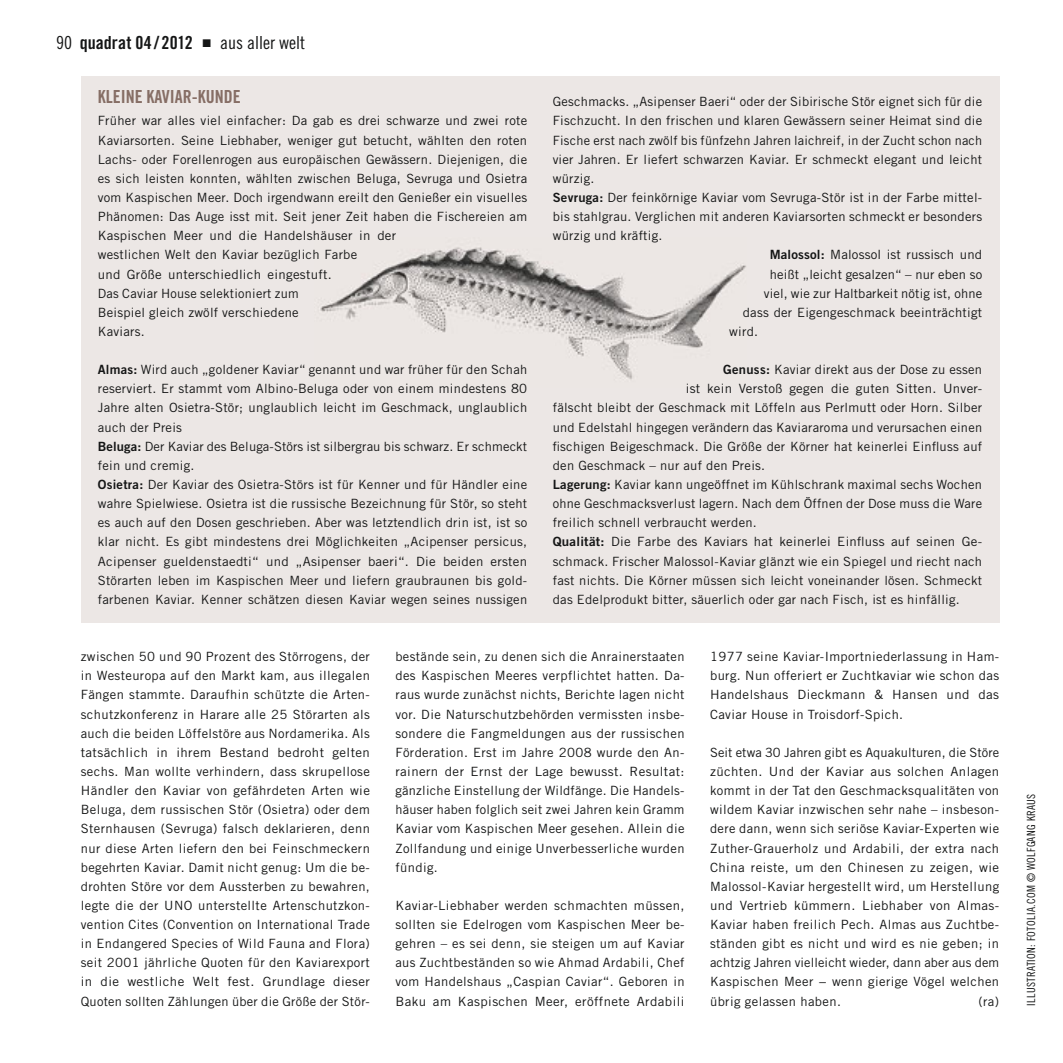
<style>
.page{position:relative;width:1063px;height:1063px;background:#fff}
.page>*{position:absolute;margin:0;border:0;box-sizing:border-box;transform-origin:0 0}
.t1{font:18px "Trade Gothic LT Std Bd Cn 20";color:#866e65}
.t2{font:18px "Trade Gothic LT Std Bd Cn 20";color:#151616}
.t3{font:18px "Trade Gothic LT Std Cn 18";color:#151616}
.t4{font:12.75px/19.2px "Trade Gothic LT Std";letter-spacing:.02em;color:#151616;text-align:justify}
.t5{font:12.75px/19.2px "Trade Gothic LT Std";letter-spacing:.02em;color:#151616;text-align:justify;scale:1.04 1}
.t6{font:11.25px "Trade Gothic LT Std Cn 18";letter-spacing:.03em;color:#151616}
.s1{font-family:"Trade Gothic LT Std Cn 18"}
.s2{font-family:"Trade Gothic LT Std Bd 2"}
</style>
<div class="page">
<div style="left:81px;top:77px;width:918px;height:546px;background:#ece7e5"></div>
<img style="left:320px;top:247px;width:426px;height:133px">
<h1 class="t2" style="left:56px;top:36px;width:138px"><span class="s1">90</span> quadrat 04 / 2012</h1>
<h1 class="t3" style="left:220px;top:36px;width:86px">aus aller welt</h1>
<h1 class="t1" style="left:98px;top:90px;width:144px">KLEINE KAVIAR-KUNDE</h1>
<p class="t4" style="left:98px;top:112px;width:431px;text-align:left">Früher war alles viel einfacher: Da gab es drei schwarze und zwei rote Kaviar sorten. Seine Liebhaber, weniger gut betucht, wählten den roten Lachs- oder Forellenrogen aus europäischen Gewässern. Diejenigen, die es sich leisten konnten, wählten zwischen Beluga, Sevruga und Osietra vom Kaspischen Meer. Doch irgendwann ereilt den Genießer ein visuelles Phänomen: Das Auge isst mit. Seit jener Zeit haben die Fischereien am Kaspischen Meer und die Handelshäuser in der<br>westlichen Welt den Kaviar bezüglich Farbe<br>und Größe unterschiedlich eingestuft.<br>Das Caviar House selektioniert zum<br>Beispiel gleich zwölf verschiedene<br>Kaviars.</p>
<p class="t4" style="left:98px;top:361px;width:431px;text-align:left"><span class="s2">Almas:</span> Wird auch „goldener Kaviar“ genannt und war früher für den Schah reserviert. Er stammt vom Albino-Beluga oder von einem mindestens 80<br>Jahre alten Osietra-Stör; unglaublich leicht im Geschmack, unglaublich auch der Preis<br><span class="s2">Beluga:</span> Der Kaviar des Beluga-Störs ist silbergrau bis schwarz. Er schmeckt fein und cremig.<br><span class="s2">Osietra:</span> Der Kaviar des Osietra-Störs ist für Kenner und für Händler eine wahre Spielwiese. Osietra ist die russische Bezeichnung für Stör, so steht es auch auf den Dosen geschrieben. Aber was letztendlich drin ist, ist so klar nicht. Es gibt mindestens drei Möglichkeiten „Acipenser persicus, Acipenser gueldenstaedti“ und „Asipenser baeri“. Die beiden ersten Störarten leben im Kaspischen Meer und liefern graubraunen bis gold&shy;farbenen Kaviar. Kenner schätzen diesen Kaviar wegen seines nussigen</p>
<p class="t4" style="left:553px;top:93px;width:431px">Geschmacks. „Asipenser Baeri“ oder der Sibirische Stör eignet sich für die</p>
<p class="t4" style="left:553px;top:112px;width:431px">Fischzucht. In den frischen und klaren Gewässern seiner Heimat sind die</p>
<p class="t4" style="left:553px;top:132px;width:431px">Fische erst nach zwölf bis fünfzehn Jahren laichreif, in der Zucht schon nach</p>
<p class="t4" style="left:553px;top:151px;width:431px">vier Jahren. Er liefert schwarzen Kaviar. Er schmeckt elegant und leicht</p>
<p class="t4" style="left:553px;top:170px;width:43px">würzig.</p>
<p class="t4" style="left:553px;top:189px;width:431px"><span class="s2">Sevruga:</span> Der feinkörnige Kaviar vom Sevruga-Stör ist in der Farbe mittel-</p>
<p class="t4" style="left:553px;top:208px;width:431px">bis stahlgrau. Verglichen mit anderen Kaviarsorten schmeckt er besonders</p>
<p class="t4" style="left:553px;top:227px;width:111px">würzig und kräftig.</p>
<p class="t5" style="left:770px;top:246px;width:206px"><span class="s2">Malossol:</span> Malossol ist russisch und</p>
<p class="t4" style="left:770px;top:265px;width:214px">heißt „leicht gesalzen“ – nur eben so</p>
<p class="t4" style="left:764px;top:285px;width:220px">viel, wie zur Haltbarkeit nötig ist, ohne</p>
<p class="t4" style="left:743px;top:304px;width:241px">dass der Eigengeschmack beeinträchtigt</p>
<p class="t4" style="left:729px;top:323px;width:30px">wird.</p>
<p class="t4" style="left:723px;top:361px;width:260px"><span class="s2">Genuss:</span> Kaviar direkt aus der Dose zu essen</p>
<p class="t5" style="left:686px;top:380px;width:287px">ist kein Verstoß gegen die guten Sitten. Unver-</p>
<p class="t4" style="left:553px;top:399px;width:431px">fälscht bleibt der Geschmack mit Löffeln aus Perlmutt oder Horn. Silber</p>
<p class="t4" style="left:553px;top:419px;width:431px">und Edelstahl hingegen verändern das Kaviararoma und verursachen einen</p>
<p class="t4" style="left:553px;top:438px;width:431px">fischigen Beigeschmack. Die Größe der Körner hat keinerlei Einfluss auf</p>
<p class="t4" style="left:553px;top:457px;width:214px">den Geschmack – nur auf den Preis.</p>
<p class="t4" style="left:553px;top:476px;width:431px"><span class="s2">Lagerung:</span> Kaviar kann ungeöffnet im Kühlschrank maximal sechs Wochen</p>
<p class="t4" style="left:553px;top:495px;width:431px">ohne Geschmacksverlust lagern. Nach dem Öffnen der Dose muss die Ware</p>
<p class="t4" style="left:553px;top:514px;width:206px">freilich schnell verbraucht werden.</p>
<p class="t5" style="left:553px;top:533px;width:414px"><span class="s2">Qualität:</span> Die Farbe des Kaviars hat keinerlei Einfluss auf seinen Ge-</p>
<p class="t4" style="left:553px;top:552px;width:431px">schmack. Frischer Malossol-Kaviar glänzt wie ein Spiegel und riecht nach</p>
<p class="t4" style="left:553px;top:572px;width:431px">fast nichts. Die Körner müssen sich leicht voneinander lösen. Schmeckt</p>
<p class="t4" style="left:553px;top:591px;width:409px">das Edelprodukt bitter, säuerlich oder gar nach Fisch, ist es hinfällig.</p>
<p class="t4" style="left:81px;top:648px;width:291px">zwischen 50 und 90 Prozent des Störrogens, der in Westeuropa auf den Markt kam, aus illegalen Fängen stammte. Daraufhin schützte die Arten&shy;schutzkonferenz in Harare alle 25 Störarten als auch die beiden Löffelstöre aus Nordamerika. Als tatsächlich in ihrem Bestand bedroht gelten sechs. Man wollte verhindern, dass skrupellose Händler den Kaviar von gefährdeten Arten wie Beluga, dem russischen Stör (Osietra) oder dem Sternhausen (Sevruga) falsch deklarieren, denn nur diese Arten liefern den bei Feinschmeckern begehrten Kaviar. Damit nicht genug: Um die be&shy;drohten Störe vor dem Aussterben zu bewahren, legte die der UNO unterstellte Artenschutzkon&shy;vention Cites (Convention on International Trade in Endangered Species of Wild Fauna and Flora) seit 2001 jährliche Quoten für den Kaviarexport in die westliche Welt fest. Grundlage dieser Quoten sollten Zählungen über die Größe der Stör-</p>
<p class="t4" style="left:395px;top:648px;width:291px">bestände sein, zu denen sich die Anrainerstaaten des Kaspischen Meeres verpflichtet hatten. Da&shy;raus wurde zunächst nichts, Berichte lagen nicht vor. Die Naturschutzbehörden vermissten insbe&shy;sondere die Fangmeldungen aus der russischen Förderation. Erst im Jahre 2008 wurde den An&shy;rainern der Ernst der Lage bewusst. Resultat: gänzliche Einstellung der Wildfänge. Die Handels&shy;häuser haben folglich seit zwei Jahren kein Gramm Kaviar vom Kaspischen Meer gesehen. Allein die Zollfandung und einige Unverbesserliche wurden fündig.</p>
<p class="t5" style="left:395px;top:897px;width:280px">Kaviar-Liebhaber werden schmachten müssen, sollten sie Edelrogen vom Kaspischen Meer be&shy;gehren – es sei denn, sie steigen um auf Kaviar aus Zuchtbeständen so wie Ahmad Ardabili, Chef vom Handelshaus „Caspian Caviar“. Geboren in Baku am Kaspischen Meer, eröffnete Ardabili</p>
<p class="t4" style="left:710px;top:648px;width:291px">1977 seine Kaviar-Importniederlassung in Ham&shy;burg. Nun offeriert er Zuchtkaviar wie schon das Handelshaus Dieckmann &amp; Hansen und das Caviar House in Troisdorf-Spich.</p>
<p class="t4" style="left:710px;top:744px;width:291px">Seit etwa 30 Jahren gibt es Aquakulturen, die Störe züchten. Und der Kaviar aus solchen Anlagen kommt in der Tat den Geschmacksqualitäten von wildem Kaviar inzwischen sehr nahe – insbeson&shy;dere dann, wenn sich seriöse Kaviar-Experten wie Zuther-Grauerholz und Ardabili, der extra nach China reiste, um den Chinesen zu zeigen, wie Malossol-Kaviar hergestellt wird, um Herstellung und Vertrieb kümmern. Liebhaber von Almas-Kaviar haben freilich Pech. Almas aus Zuchtbe&shy;ständen gibt es nicht und wird es nie geben; in achtzig Jahren vielleicht wieder, dann aber aus dem Kaspischen Meer − wenn gierige Vögel welchen übrig gelassen haben.</p>
<p class="t4" style="left:979px;top:993px;width:22px">(ra)</p>
<p class="t6" style="left:1027px;top:1006px;width:213px;rotate:-90deg">ILLUSTRATION: FOTOLIA.COM © WOLFGANG KRAUS</p>
</div>
